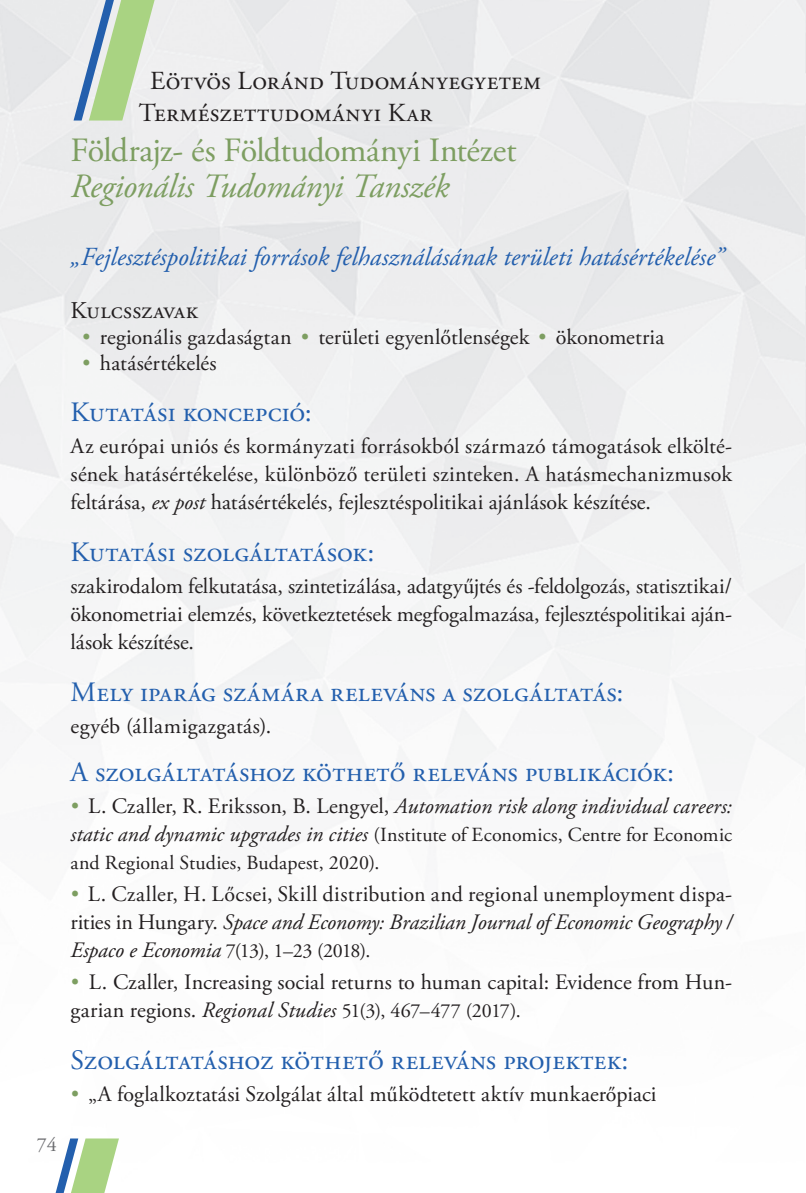
<style>
.page{position:relative;width:806px;height:1193px;background:#fff}
.page>*{position:absolute;margin:0;border:0;box-sizing:border-box;transform-origin:0 0}
.t1{font:34px "Adobe Garamond Pro";letter-spacing:-.025em;color:#7d9e61}
.t2{font:italic 34px "Adobe Garamond Pro";letter-spacing:-.01em;color:#7d9e61}
.t3{font:28px "Adobe Garamond Pro";letter-spacing:.005em;color:#235fad}
.t4{font:italic 26px "Adobe Garamond Pro";color:#235fad}
.t5{font:26px/32px "Adobe Garamond Pro";letter-spacing:.015em;color:#231f20}
.t6{font:24px "Adobe Garamond Pro";letter-spacing:.01em;color:#231f20}
.t7{font:22px/28px "Adobe Garamond Pro";letter-spacing:-.01em;color:#231f20}
.t8{font:italic 22px "Adobe Garamond Pro";letter-spacing:.005em;color:#231f20}
.t9{font:20px/28px "Adobe Garamond Pro";letter-spacing:-.005em;color:#231f20}
.t10{font:20px "Adobe Garamond Pro";letter-spacing:-.03em;color:#231f20}
.t11{font:20px "Adobe Garamond Pro";color:#6c6d70}
.s1{font-weight:700;font-size:36px;color:#7d9e61}
.s2{font-style:italic}
.s3{font-weight:700;font-style:normal;font-size:36px;color:#7d9e61}
.s4{font-style:normal}
.s5{font-style:italic;font-size:22px}
.s6{font-size:22px}
</style>
<div class="page">
<svg style="left:55px;top:1138px;width:64px;height:55px"></svg>
<svg style="left:74px;top:0;width:102px;height:121px;background:#c7d9c5"></svg>
<p class="t5" style="left:139px;top:66px;width:403px;text-indent:11px">Eötvös Loránd Tudományegyetem<br>Természettudományi Kar</p>
<h1 class="t1" style="left:71px;top:130px;width:447px">Földrajz- és Földtudományi Intézet</h1>
<h1 class="t2" style="left:71px;top:166px;width:380px">Regionális Tudományi Tanszék</h1>
<p class="t11" style="left:37px;top:1133px;width:22px">74</p>
<p class="t4" style="left:71px;top:241px;width:654px">„Fejlesztéspolitikai források felhasználásának területi hatásértékelése”</p>
<p class="t6" style="left:71px;top:296px;width:129px">Kulcsszavak</p>
<p class="t7" style="left:82px;top:325px;width:584px;line-height:26px"><span class="s1">·</span> regionális gazdaságtan <span class="s1">·</span> területi egyenlőtlenségek <span class="s1">·</span> ökonometria <span class="s1">·</span> hatásértékelés</p>
<p class="t3" style="left:71px;top:395px;width:243px">Kutatási koncepció:</p>
<p class="t7" style="left:71px;top:433px;width:663px;text-align:justify">Az európai uniós és kormányzati forrásokból származó támogatások elkölté&shy;sének hatásértékelése, különböző területi szinteken. A hatásmechanizmusok feltárása, <span class="s2">ex post</span> hatásértékelés, fejlesztéspolitikai ajánlások készítése.</p>
<p class="t3" style="left:71px;top:535px;width:305px">Kutatási szolgáltatások:</p>
<p class="t7" style="left:71px;top:573px;width:663px;text-align:justify">szakirodalom felkutatása, szintetizálása, adatgyűjtés és -feldolgozás, statisztikai/ ökonometriai elemzés, következtetések megfogalmazása, fejlesztéspolitikai aján&shy;lások készítése.</p>
<p class="t3" style="left:71px;top:675px;width:554px">Mely iparág számára releváns a szolgáltatás:</p>
<p class="t7" style="left:71px;top:713px;width:202px">egyéb (államigazgatás).</p>
<p class="t3" style="left:71px;top:755px;width:605px">A szolgáltatáshoz köthető releváns publikációk:</p>
<p class="t8" style="left:71px;top:793px;width:662px"><span class="s3">·</span> <span class="s4">L. Czaller, R. Eriksson, B. Lengyel,</span> Automation risk along individual careers:</p>
<p class="t9" style="left:71px;top:821px;width:663px"><span class="s5">static and dynamic upgrades in cities</span> (Institute of Economics, Centre for Economic and Regional Studies, Budapest, 2020).</p>
<p class="t7" style="left:71px;top:881px;width:663px"><span class="s1">·</span> L. Czaller, H. Lőcsei, Skill distribution and regional unemployment dispa&shy;rities in Hungary. <span class="s2">Space and Economy: Brazilian Journal of Economic Geography /</span></p>
<p class="t9" style="left:71px;top:937px;width:301px"><span class="s5">Espaco e Economia</span> 7(13), 1–23 (2018).</p>
<p class="t7" style="left:71px;top:969px;width:663px"><span class="s1">·</span> L. Czaller, Increasing social returns to human capital: Evidence from Hun-</p>
<p class="t10" style="left:71px;top:999px;width:451px"><span class="s6">garian regions.</span> <span class="s5">Regional Studies</span> 51(3), 467–477 (2017).</p>
<p class="t3" style="left:71px;top:1043px;width:559px">Szolgáltatáshoz köthető releváns projektek:</p>
<p class="t7" style="left:71px;top:1081px;width:587px"><span class="s1">·</span> „A foglalkoztatási Szolgálat által működtetett aktív munkaerőpiaci</p>
</div>
